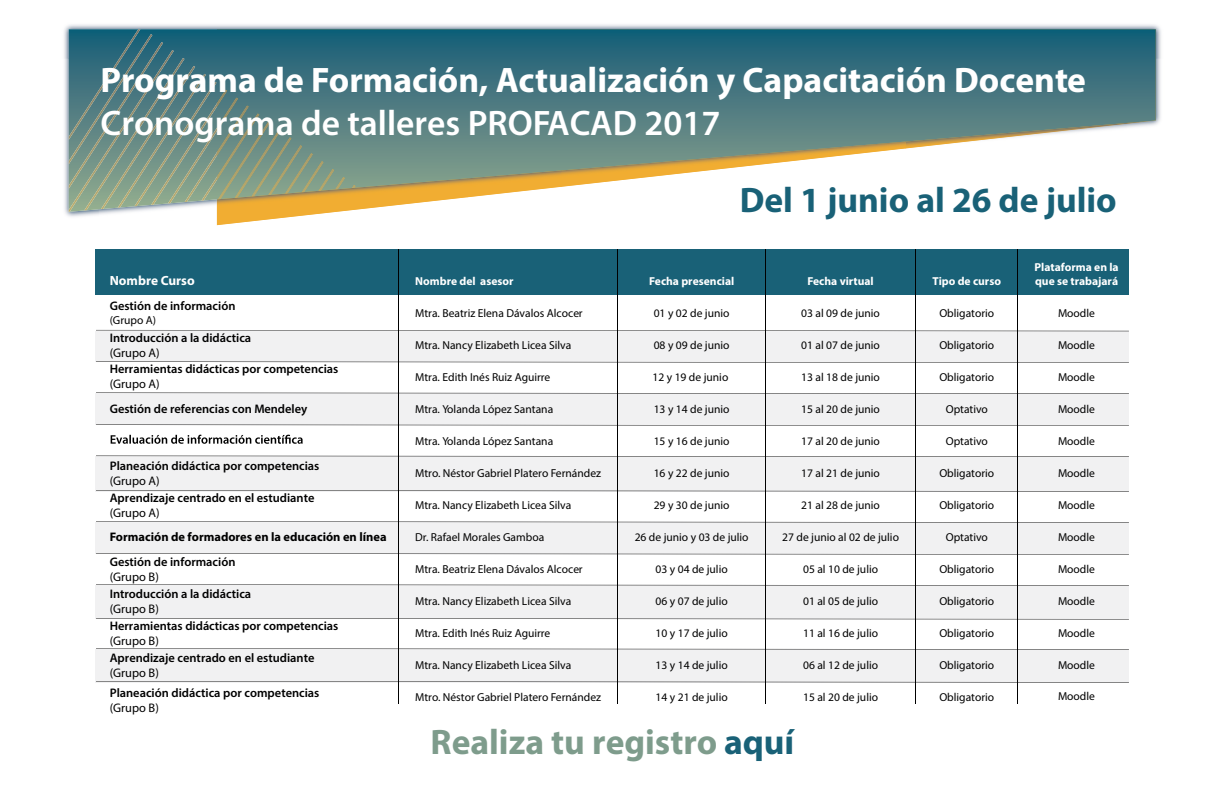
<style>
.page{position:relative;width:1224px;height:792px;background:#fff}
.page>*{position:absolute;margin:0;border:0;box-sizing:border-box;transform-origin:0 0}
.t1{font:700 35.5px "Myriad Pro";color:#fff}
.t2{font:600 35.5px "Myriad Pro";color:#fff}
.t3{font:700 35.5px "Myriad Pro";color:#7e9c8c}
.t4{font:700 35.5px "Myriad Pro";color:#196177}
.t5{font:700 13.3px "Myriad Pro";color:#fff}
.t6{font:600 12.4px "Myriad Pro";color:#000}
.t7{font:12.4px "Myriad Pro";color:#000}
.t8{font:700 12.4px "Myriad Pro";color:#000}
.t9{font:11.5px "Myriad Pro";color:#000}
.t10{font:700 11.5px/13.9px "Myriad Pro";color:#fff}
.s1{color:#196177}
</style>
<div class="page">
<img style="left:64px;top:24px;width:1097px;height:35px">
<img style="left:64px;top:59px;width:35px;height:158px">
<img style="left:1156px;top:59px;width:5px;height:66px">
<img style="left:217px;top:212px;width:118px;height:13px">
<svg style="left:345px;top:29px;width:811px;height:182px"></svg>
<svg style="left:69px;top:29px;width:276px;height:183px;background:#628680"></svg>
<div style="left:96px;top:249px;width:1033px;height:46px;background:#196177"></div>
<div style="left:96px;top:331px;width:1033px;height:31px;background:#f1f1f2"></div>
<div style="left:96px;top:393px;width:1033px;height:32px;background:#f1f1f2"></div>
<div style="left:96px;top:456px;width:1033px;height:35px;background:#f1f1f2"></div>
<div style="left:96px;top:522px;width:1033px;height:32px;background:#f1f1f2"></div>
<div style="left:96px;top:586px;width:1033px;height:33px;background:#f1f1f2"></div>
<div style="left:96px;top:649px;width:1033px;height:33px;background:#f1f1f2"></div>
<hr style="left:398px;top:249px;width:1px;height:455px;background:#000">
<hr style="left:617px;top:249px;width:1px;height:455px;background:#000">
<hr style="left:765px;top:249px;width:1px;height:455px;background:#000">
<hr style="left:915px;top:249px;width:1px;height:455px;background:#000">
<hr style="left:1017px;top:249px;width:1px;height:455px;background:#000">
<svg style="left:96px;top:330px;width:1033px;height:1px"></svg>
<svg style="left:96px;top:361px;width:1033px;height:2px"></svg>
<svg style="left:146px;top:393px;width:983px;height:1px"></svg>
<svg style="left:183px;top:425px;width:946px;height:1px"></svg>
<svg style="left:96px;top:456px;width:1033px;height:1px"></svg>
<svg style="left:96px;top:490px;width:1033px;height:2px"></svg>
<svg style="left:96px;top:521px;width:1033px;height:2px"></svg>
<svg style="left:96px;top:553px;width:1033px;height:2px"></svg>
<svg style="left:96px;top:584px;width:1033px;height:2px"></svg>
<svg style="left:96px;top:618px;width:941px;height:1px"></svg>
<svg style="left:96px;top:648px;width:1033px;height:2px"></svg>
<svg style="left:96px;top:681px;width:1033px;height:2px"></svg>
<svg style="left:111px;top:435px;width:192px;height:9px"></svg>
<h1 class="t1" style="left:101px;top:57px;width:987px">Programa de Formación, Actualización y Capacitación Docente</h1>
<h1 class="t2" style="left:101px;top:100px;width:622px">Cronograma de talleres PROFACAD 2017</h1>
<p class="t5" style="left:110px;top:272px;width:86px">Nombre Curso</p>
<p class="t6" style="left:110px;top:298px;width:127px">Gestión de información</p>
<p class="t9" style="left:110px;top:313px;width:48px">(Grupo A)</p>
<p class="t6" style="left:110px;top:330px;width:143px">Introducción a la didáctica</p>
<p class="t7" style="left:110px;top:346px;width:52px">(Grupo A)</p>
<p class="t6" style="left:110px;top:361px;width:230px">Herramientas didácticas por competencias</p>
<p class="t7" style="left:110px;top:377px;width:52px">(Grupo A)</p>
<p class="t6" style="left:110px;top:401px;width:199px">Gestión de referencias con Mendeley</p>
<p class="t6" style="left:110px;top:458px;width:211px">Planeación didáctica por competencias</p>
<p class="t7" style="left:110px;top:473px;width:52px">(Grupo A)</p>
<p class="t6" style="left:110px;top:490px;width:206px">Aprendizaje centrado en el estudiante</p>
<p class="t7" style="left:110px;top:505px;width:52px">(Grupo A)</p>
<p class="t8" style="left:110px;top:529px;width:278px">Formación de formadores en la educación en línea</p>
<p class="t6" style="left:110px;top:554px;width:127px">Gestión de información</p>
<p class="t7" style="left:110px;top:569px;width:51px">(Grupo B)</p>
<p class="t6" style="left:110px;top:586px;width:143px">Introducción a la didáctica</p>
<p class="t7" style="left:110px;top:601px;width:51px">(Grupo B)</p>
<p class="t6" style="left:110px;top:618px;width:230px">Herramientas didácticas por competencias</p>
<p class="t7" style="left:110px;top:633px;width:51px">(Grupo B)</p>
<p class="t6" style="left:110px;top:650px;width:206px">Aprendizaje centrado en el estudiante</p>
<p class="t7" style="left:110px;top:665px;width:51px">(Grupo B)</p>
<p class="t6" style="left:110px;top:685px;width:211px">Planeación didáctica por competencias</p>
<p class="t7" style="left:110px;top:700px;width:51px">(Grupo B)</p>
<p class="t10" style="left:415px;top:274px;width:100px">Nombre del asesor</p>
<p class="t9" style="left:415px;top:306px;width:169px">Mtra. Beatriz Elena Dávalos Alcocer</p>
<p class="t9" style="left:415px;top:338px;width:158px">Mtra. Nancy Elizabeth Licea Silva</p>
<p class="t9" style="left:415px;top:370px;width:137px">Mtra. Edith Inés Ruiz Aguirre</p>
<p class="t9" style="left:415px;top:402px;width:140px">Mtra. Yolanda López Santana</p>
<p class="t9" style="left:415px;top:434px;width:140px">Mtra. Yolanda López Santana</p>
<p class="t9" style="left:415px;top:466px;width:187px">Mtro. Néstor Gabriel Platero Fernández</p>
<p class="t9" style="left:415px;top:498px;width:158px">Mtra. Nancy Elizabeth Licea Silva</p>
<p class="t9" style="left:415px;top:530px;width:131px">Dr. Rafael Morales Gamboa</p>
<p class="t9" style="left:415px;top:562px;width:169px">Mtra. Beatriz Elena Dávalos Alcocer</p>
<p class="t9" style="left:415px;top:594px;width:158px">Mtra. Nancy Elizabeth Licea Silva</p>
<p class="t9" style="left:415px;top:626px;width:137px">Mtra. Edith Inés Ruiz Aguirre</p>
<p class="t9" style="left:415px;top:658px;width:158px">Mtra. Nancy Elizabeth Licea Silva</p>
<p class="t9" style="left:415px;top:690px;width:187px">Mtro. Néstor Gabriel Platero Fernández</p>
<h1 class="t4" style="left:740px;top:177px;width:379px">Del 1 junio al 26 de julio</h1>
<p class="t10" style="left:649px;top:274px;width:87px">Fecha presencial</p>
<p class="t9" style="left:654px;top:306px;width:77px">01 y 02 de junio</p>
<p class="t9" style="left:654px;top:338px;width:77px">08 y 09 de junio</p>
<p class="t9" style="left:653px;top:370px;width:77px">12 y 19 de junio</p>
<p class="t9" style="left:654px;top:402px;width:77px">13 y 14 de junio</p>
<p class="t9" style="left:654px;top:434px;width:77px">15 y 16 de junio</p>
<p class="t9" style="left:654px;top:466px;width:77px">16 y 22 de junio</p>
<p class="t9" style="left:654px;top:498px;width:77px">29 y 30 de junio</p>
<p class="t9" style="left:635px;top:530px;width:115px">26 de junio y 03 de julio</p>
<p class="t9" style="left:656px;top:562px;width:74px">03 y 04 de julio</p>
<p class="t9" style="left:656px;top:594px;width:74px">06 y 07 de julio</p>
<p class="t9" style="left:656px;top:626px;width:74px">10 y 17 de julio</p>
<p class="t9" style="left:656px;top:658px;width:74px">13 y 14 de julio</p>
<p class="t9" style="left:656px;top:690px;width:74px">14 y 21 de julio</p>
<p class="t10" style="left:807px;top:274px;width:68px">Fecha virtual</p>
<p class="t9" style="left:801px;top:306px;width:80px">03 al 09 de junio</p>
<p class="t9" style="left:801px;top:338px;width:80px">01 al 07 de junio</p>
<p class="t9" style="left:801px;top:370px;width:80px">13 al 18 de junio</p>
<p class="t9" style="left:801px;top:402px;width:80px">15 al 20 de junio</p>
<p class="t9" style="left:801px;top:434px;width:80px">17 al 20 de junio</p>
<p class="t9" style="left:801px;top:466px;width:80px">17 al 21 de junio</p>
<p class="t9" style="left:801px;top:498px;width:80px">21 al 28 de junio</p>
<p class="t9" style="left:782px;top:530px;width:118px">27 de junio al 02 de julio</p>
<p class="t9" style="left:803px;top:562px;width:77px">05 al 10 de julio</p>
<p class="t9" style="left:803px;top:594px;width:77px">01 al 05 de julio</p>
<p class="t9" style="left:803px;top:626px;width:77px">11 al 16 de julio</p>
<p class="t9" style="left:803px;top:658px;width:77px">06 al 12 de julio</p>
<p class="t9" style="left:803px;top:690px;width:77px">15 al 20 de julio</p>
<p class="t10" style="left:933px;top:274px;width:70px">Tipo de curso</p>
<p class="t9" style="left:939px;top:306px;width:56px">Obligatorio</p>
<p class="t9" style="left:939px;top:338px;width:56px">Obligatorio</p>
<p class="t9" style="left:939px;top:370px;width:56px">Obligatorio</p>
<p class="t9" style="left:946px;top:402px;width:44px">Optativo</p>
<p class="t9" style="left:946px;top:434px;width:44px">Optativo</p>
<p class="t9" style="left:939px;top:466px;width:56px">Obligatorio</p>
<p class="t9" style="left:939px;top:498px;width:56px">Obligatorio</p>
<p class="t9" style="left:946px;top:530px;width:44px">Optativo</p>
<p class="t9" style="left:939px;top:562px;width:56px">Obligatorio</p>
<p class="t9" style="left:939px;top:594px;width:56px">Obligatorio</p>
<p class="t9" style="left:939px;top:626px;width:56px">Obligatorio</p>
<p class="t9" style="left:939px;top:658px;width:56px">Obligatorio</p>
<p class="t9" style="left:939px;top:690px;width:56px">Obligatorio</p>
<p class="t10" style="left:1035px;top:260px;width:86px">Plataforma en la que se trabajará</p>
<p class="t9" style="left:1058px;top:306px;width:38px">Moodle</p>
<p class="t9" style="left:1058px;top:338px;width:38px">Moodle</p>
<p class="t9" style="left:1058px;top:370px;width:38px">Moodle</p>
<p class="t9" style="left:1058px;top:402px;width:38px">Moodle</p>
<p class="t9" style="left:1058px;top:434px;width:38px">Moodle</p>
<p class="t9" style="left:1058px;top:466px;width:38px">Moodle</p>
<p class="t9" style="left:1058px;top:498px;width:38px">Moodle</p>
<p class="t9" style="left:1058px;top:530px;width:38px">Moodle</p>
<p class="t9" style="left:1058px;top:562px;width:38px">Moodle</p>
<p class="t9" style="left:1058px;top:594px;width:38px">Moodle</p>
<p class="t9" style="left:1058px;top:626px;width:38px">Moodle</p>
<p class="t9" style="left:1058px;top:658px;width:38px">Moodle</p>
<p class="t9" style="left:1058px;top:690px;width:38px">Moodle</p>
<h1 class="t3" style="left:431px;top:719px;width:365px">Realiza tu registro <span class="s1">aquí</span></h1>
</div>
